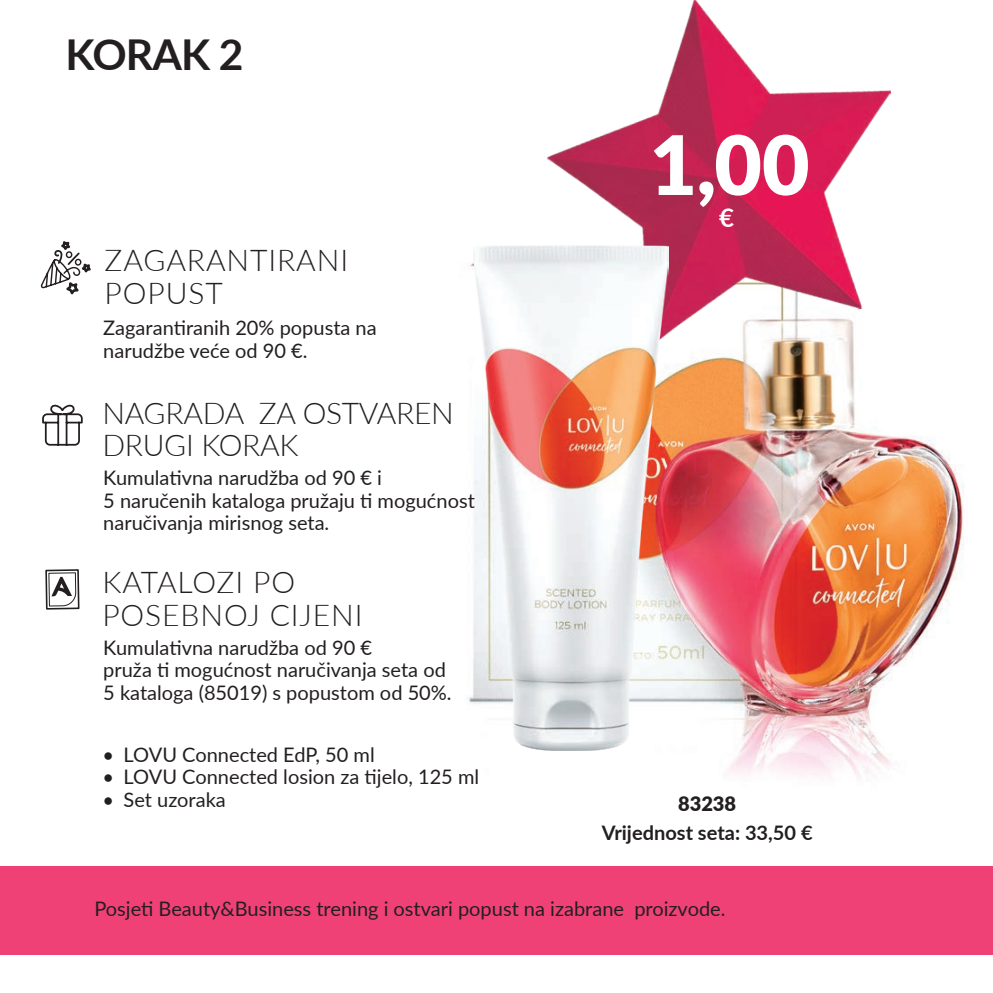
<style>
.page{position:relative;width:993px;height:993px;background:#fff}
.page>*{position:absolute;margin:0;border:0;box-sizing:border-box;transform-origin:0 0}
.t1{font:900 82px "Lato";color:#fff}
.t2{font:700 42.5px "Lato";letter-spacing:-.02em;color:#231f20}
.t3{font:300 30px/32.5px "Lato";letter-spacing:.03em;color:#231f20}
.t4{font:300 30px/32.5px "Lato";letter-spacing:-.01em;color:#231f20}
.t5{font:700 25.75px "Lato";color:#fff}
.t6{font:20px/22.5px "Lato";color:#231f20}
.t7{font:700 20px "Lato";color:#231f20}
.t8{font:900 20px "Lato";color:#231f20}
</style>
<div class="page">
<img style="left:467px;top:263px;width:497px;height:514px">
<div style="left:0;top:865px;width:992px;height:89px;background:#f04177"></div>
<img style="left:547px;top:0;width:383px;height:362px">
<svg style="left:42px;top:404px;width:41px;height:42px"></svg>
<svg style="left:40px;top:241px;width:51px;height:54px"></svg>
<div style="left:45px;top:569px;width:34px;height:40px;border:2px solid #231f20"></div>
<svg style="left:48px;top:572px;width:28px;height:34px"></svg>
<img style="left:473px;top:245px;width:195px;height:505px">
<h2 class="t2" style="left:66px;top:23px;width:179px">KORAK 2</h2>
<h3 class="t3" style="left:104px;top:243px;width:245px">ZAGARANTIRANI<br>POPUST</h3>
<p class="t6" style="left:103px;top:316px;width:275px">Zagarantiranih 20% popusta na narudžbe veće od 90 €.</p>
<h3 class="t4" style="left:102px;top:395px;width:353px">NAGRADA ZA OSTVAREN<br>DRUGI KORAK</h3>
<p class="t6" style="left:103px;top:466px;width:373px">Kumulativna narudžba od 90 € i<br>5 naručenih kataloga pružaju ti mogućnost naručivanja mirisnog seta.</p>
<h3 class="t3" style="left:102px;top:565px;width:262px">KATALOZI PO<br>POSEBNOJ CIJENI</h3>
<p class="t6" style="left:103px;top:635px;width:350px">Kumulativna narudžba od 90 €<br>pruža ti mogućnost naručivanja seta od<br>5 kataloga (85019) s popustom od 50%.</p>
<p class="t6" style="left:102px;top:742px;width:274px">• LOVU Connected EdP, 50 ml</p>
<p class="t6" style="left:102px;top:764px;width:378px">• LOVU Connected losion za tijelo, 125 ml</p>
<p class="t6" style="left:102px;top:787px;width:125px">• Set uzoraka</p>
<h1 class="t1" style="left:649px;top:103px;width:161px">1,00</h1>
<p class="t5" style="left:718px;top:199px;width:16px">€</p>
<p class="t8" style="left:678px;top:788px;width:60px">83238</p>
<p class="t7" style="left:601px;top:818px;width:212px">Vrijednost seta: 33,50 €</p>
<p class="t6" style="left:94px;top:896px;width:632px">Posjeti Beauty&amp;Business trening i ostvari popust na izabrane proizvode.</p>
</div>
